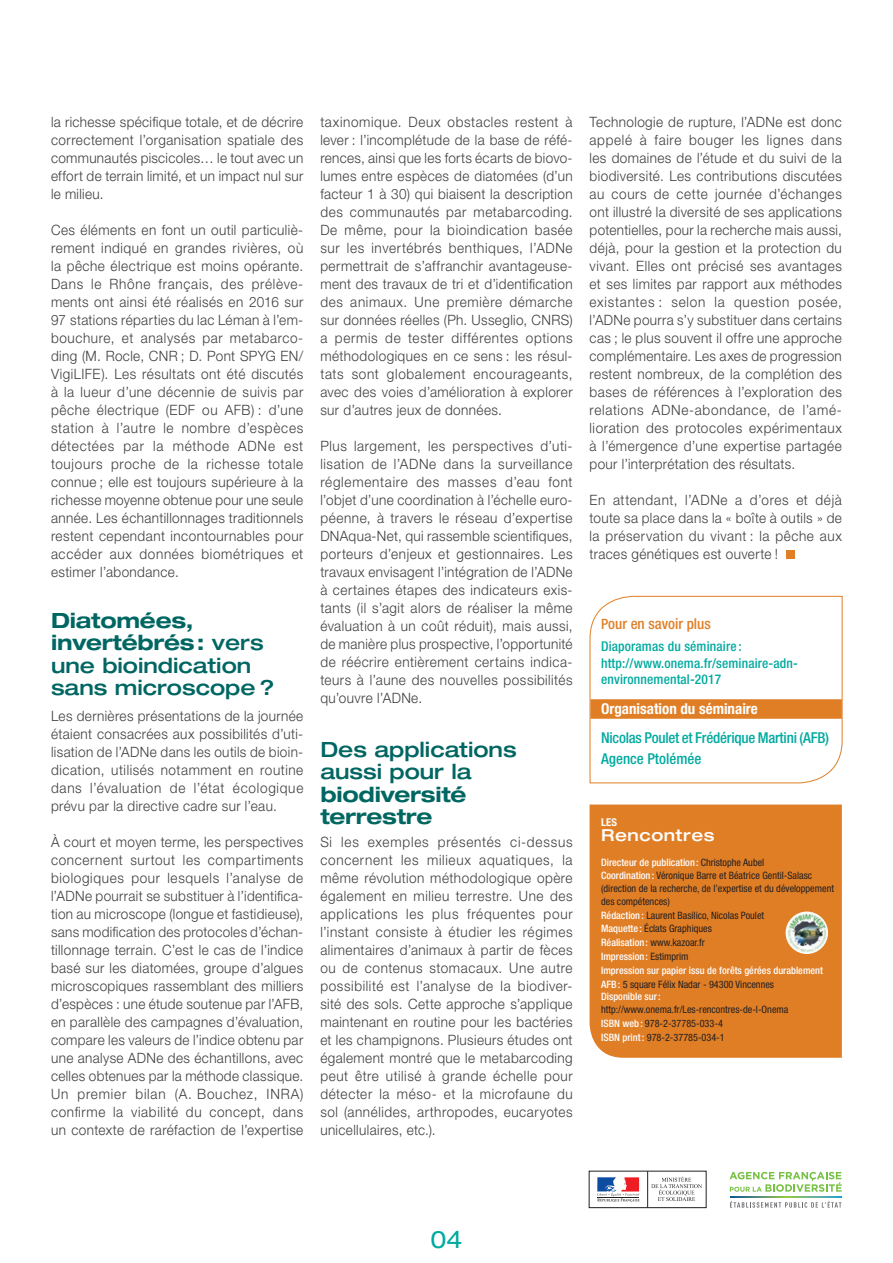
<style>
.page{position:relative;width:893px;height:1263px;background:#fff}
.page>*{position:absolute;margin:0;border:0;box-sizing:border-box;transform-origin:0 0}
.t1{font:expanded 24px "Helvetica Neue";color:#00aaa0}
.t2{font:500 expanded 21px/22.5px "Helvetica Neue";color:#006662}
.t3{font:700 expanded 21px/22.5px "Helvetica Neue";letter-spacing:-.01em;color:#006662}
.t4{font:500 expanded 16.5px "Helvetica Neue";letter-spacing:.035em;color:#fff}
.t5{font:500 condensed 15px/20.7px "Helvetica Neue";letter-spacing:-.015em;color:#00aaa0}
.t6{font:700 condensed 15px "Helvetica Neue";color:#fff}
.t7{font:500 condensed 15px "Helvetica Neue";color:#e07e26}
.t8{font:300 14.25px/18px "Helvetica Neue";letter-spacing:.03em;color:#3e3e3f;text-align:justify;scale:.95 1}
.t9{font:500 condensed 13.5px/16.5px "Helvetica Neue";letter-spacing:.01em;color:#00aaa0}
.t10{font:700 condensed 10.8px "Helvetica Neue";color:#fff}
.t11{font:condensed 10.2px/13.8px "Helvetica Neue";color:#231f20}
.t12{font:500 condensed 10.2px "Helvetica Neue";color:#fff}
.s1{font-weight:700}
.s2{font-size:14.25px}
.s3{font-weight:500;color:#fff}
</style>
<div class="page">
<div style="left:786px;top:550px;width:9px;height:9px;background:#e07e26"></div>
<svg style="left:589px;top:596px;width:254px;height:188px"></svg>
<div style="left:590px;top:699px;width:252px;height:20px;background:#e07e26"></div>
<div style="left:590px;top:804px;width:252px;height:254px;background:#e07e26"></div>
<img style="left:786px;top:911px;width:42px;height:43px;border-radius:21px">
<div style="left:589px;top:1171px;width:117px;height:37px;border:1px solid #231f20"></div>
<svg style="left:597px;top:1177px;width:42px;height:25px"></svg>
<hr style="left:647px;top:1171px;width:1px;height:37px;background:#231f20">
<svg style="left:651px;top:1176px;width:51px;height:25px"></svg>
<svg style="left:729px;top:1172px;width:113px;height:20px"></svg>
<svg style="left:730px;top:1196px;width:112px;height:1px"></svg>
<svg style="left:730px;top:1201px;width:111px;height:7px"></svg>
<p class="t8" style="left:51px;top:112px;width:267px">la richesse spécifique totale, et de décrire correctement l’organisation spatiale des communautés piscicoles… le tout avec un effort de terrain limité, et un impact nul sur le milieu.</p>
<p class="t8" style="left:51px;top:220px;width:267px">Ces éléments en font un outil particuliè&shy;rement indiqué en grandes rivières, où la pêche électrique est moins opérante.<br>Dans le Rhône français, des prélève&shy;ments ont ainsi été réalisés en 2016 sur 97 stations réparties du lac Léman à l’em&shy;bouchure, et analysés par metabarco&shy;ding (M. Rocle, CNR ; D. Pont SPYG EN/ VigiLIFE). Les résultats ont été discutés à la lueur d’une décennie de suivis par pêche électrique (EDF ou AFB) : d’une station à l’autre le nombre d’espèces détectées par la méthode ADNe est toujours proche de la richesse totale connue ; elle est toujours supérieure à la richesse moyenne obtenue pour une seule année. Les échantillonnages traditionnels restent cependant incontournables pour accéder aux données biométriques et estimer l’abondance.</p>
<h2 class="t2" style="left:51px;top:609px;width:225px"><span class="s1">Diatomées, invertébrés:</span> vers une bioindication sans microscope ?</h2>
<p class="t8" style="left:51px;top:706px;width:267px">Les dernières présentations de la journée étaient consacrées aux possibilités d’uti&shy;lisation de l’ADNe dans les outils de bioin&shy;dication, utilisés notamment en routine dans l’évaluation de l’état écologique prévu par la directive cadre sur l’eau.</p>
<p class="t8" style="left:51px;top:832px;width:267px">À court et moyen terme, les perspectives concernent surtout les compartiments biologiques pour lesquels l’analyse de l’ADNe pourrait se substituer à l’identifica&shy;tion au microscope (longue et fastidieuse), sans modification des protocoles d’échan&shy;tillonnage terrain. C’est le cas de l’indice basé sur les diatomées, groupe d’algues microscopiques rassemblant des milliers d’espèces : une étude soutenue par l’AFB, en parallèle des campagnes d’évaluation, compare les valeurs de l’indice obtenu par une analyse ADNe des échantillons, avec celles obtenues par la méthode classique.<br>Un premier bilan (A. Bouchez, INRA) confirme la viabilité du concept, dans un contexte de raréfaction de l’expertise</p>
<p class="t8" style="left:320px;top:112px;width:267px">taxinomique. Deux obstacles restent à lever : l’incomplétude de la base de réfé&shy;rences, ainsi que les forts écarts de biovo&shy;lumes entre espèces de diatomées (d’un facteur 1 à 30) qui biaisent la description des communautés par metabarcoding.<br>De même, pour la bioindication basée sur les invertébrés benthiques, l’ADNe permettrait de s’affranchir avantageuse&shy;ment des travaux de tri et d’identification des animaux. Une première démarche sur données réelles (Ph. Usseglio, CNRS) a permis de tester différentes options méthodologiques en ce sens : les résul&shy;tats sont globalement encourageants, avec des voies d’amélioration à explorer sur d’autres jeux de données.</p>
<p class="t8" style="left:320px;top:436px;width:267px">Plus largement, les perspectives d’uti&shy;lisation de l’ADNe dans la surveillance réglementaire des masses d’eau font l’objet d’une coordination à l’échelle euro&shy;péenne, à travers le réseau d’expertise DNAqua-Net, qui rassemble scientifiques, porteurs d’enjeux et gestionnaires. Les travaux envisagent l’intégration de l’ADNe à certaines étapes des indicateurs exis&shy;tants (il s’agit alors de réaliser la même évaluation à un coût réduit), mais aussi, de manière plus prospective, l’opportunité de réécrire entièrement certains indica&shy;teurs à l’aune des nouvelles possibilités qu’ouvre l’ADNe.</p>
<h2 class="t2" style="left:320px;top:738px;width:198px">Des applications aussi pour la</h2>
<h2 class="t3" style="left:320px;top:782px;width:148px">biodiversité terrestre</h2>
<p class="t8" style="left:320px;top:832px;width:267px">Si les exemples présentés ci-dessus concernent les milieux aquatiques, la même révolution méthodologique opère également en milieu terrestre. Une des applications les plus fréquentes pour l’instant consiste à étudier les régimes alimentaires d’animaux à partir de fèces ou de contenus stomacaux. Une autre possibilité est l’analyse de la biodiver&shy;sité des sols. Cette approche s’applique maintenant en routine pour les bactéries et les champignons. Plusieurs études ont également montré que le metabarcoding peut être utilisé à grande échelle pour détecter la méso- et la microfaune du sol (annélides, arthropodes, eucaryotes unicellulaires, etc.).</p>
<p class="t8" style="left:590px;top:112px;width:267px">Technologie de rupture, l’ADNe est donc appelé à faire bouger les lignes dans les domaines de l’étude et du suivi de la biodiversité. Les contributions discutées au cours de cette journée d’échanges ont illustré la diversité de ses applications potentielles, pour la recherche mais aussi, déjà, pour la gestion et la protection du vivant. Elles ont précisé ses avantages et ses limites par rapport aux méthodes existantes : selon la question posée, l’ADNe pourra s’y substituer dans certains cas ; le plus souvent il offre une approche complémentaire. Les axes de progression restent nombreux, de la complétion des bases de références à l’exploration des relations ADNe-abondance, de l’amé&shy;lioration des protocoles expérimentaux à l’émergence d’une expertise partagée pour l’interprétation des résultats.</p>
<p class="t8" style="left:590px;top:490px;width:267px">En attendant, l’ADNe a d’ores et déjà toute sa place dans la « boîte à outils » de la préservation du vivant : la pêche aux traces génétiques est ouverte !</p>
<p class="t7" style="left:601px;top:615px;width:111px"><span class="s2">P</span>our en savoir plus</p>
<p class="t9" style="left:601px;top:638px;width:198px">Diaporamas du séminaire : http://www.onema.fr/seminaire-adn&shy;environnemental-2017</p>
<p class="t6" style="left:601px;top:699px;width:158px">Organisation du séminaire</p>
<p class="t5" style="left:601px;top:727px;width:229px">Nicolas Poulet et Frédérique Martini (AFB)<br>Agence Ptolémée</p>
<p class="t10" style="left:601px;top:815px;width:17px">LES</p>
<p class="t4" style="left:601px;top:825px;width:115px">Rencontres</p>
<p class="t11" style="left:601px;top:856px;width:234px;line-height:12.8px"><span class="s3">Directeur de publication :</span> Christophe Aubel<br><span class="s3">Coordination :</span> Véronique Barre et Béatrice Gentil-Salasc (direction de la recherche, de l’expertise et du développement des compétences)</p>
<p class="t11" style="left:601px;top:908px;width:223px"><span class="s3">Rédaction :</span> Laurent Basilico, Nicolas Poulet<br><span class="s3">Maquette :</span> Éclats Graphiques<br><span class="s3">Réalisation :</span> www.kazoar.fr<br><span class="s3">Impression :</span> Estimprim<br><span class="s3">Impression sur papier issu de forêts gérées durablement AFB:</span> 5 square Félix Nadar - 94300 Vincennes</p>
<p class="t12" style="left:601px;top:991px;width:61px">Disponible sur:</p>
<p class="t11" style="left:601px;top:1002px;width:189px">http://www.onema.fr/Les-rencontres-de-l-Onema<br><span class="s3">ISBN web :</span> 978-2-37785-033-4<br><span class="s3">ISBN print:</span> 978-2-37785-034-1</p>
<h1 class="t1" style="left:430px;top:1224px;width:34px">04</h1>
</div>
